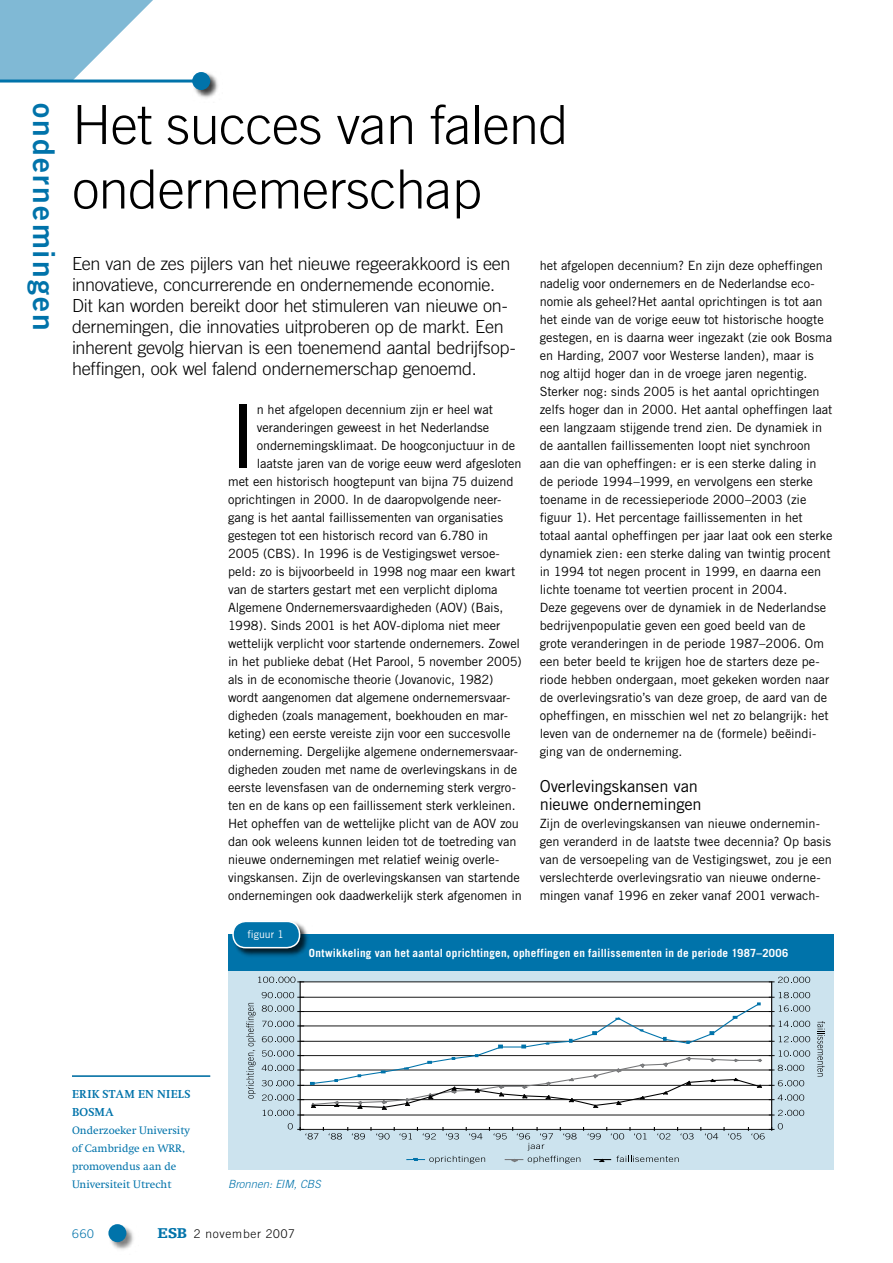
<style>
.page{position:relative;width:893px;height:1263px;background:#fff}
.page>*{position:absolute;margin:0;border:0;box-sizing:border-box;transform-origin:0 0}
.t1{font:87.6px "Trade Gothic";color:#000}
.t2{font:300 54px/64.5px "Trade Gothic";letter-spacing:-.01em;color:#000}
.t3{font:30px "Trade Gothic Bold Two";letter-spacing:.075em;color:#0073aa}
.t4{font:300 18px/21px "Trade Gothic";letter-spacing:-.015em;color:#000}
.t5{font:16.5px/18px "Trade Gothic";letter-spacing:-.015em;color:#000}
.t6{font:12.75px/18px "Trade Gothic";letter-spacing:-.005em;color:#000}
.t7{font:700 12px/18px "Swift";letter-spacing:.03em;color:#0073aa}
.t8{font:300 12px "Trade Gothic";letter-spacing:.06em;color:#000}
.t9{font:300 12px "Trade Gothic";color:#0073aa}
.t10{font:700 11.25px "Trade Gothic";letter-spacing:.02em;color:#fff}
.t11{font:11.25px/18px "Swift";color:#0073aa}
.t12{font:italic 300 11.25px "Trade Gothic";color:#0073aa}
.t13{font:10.5px "Trade Gothic";color:#fff}
.s1{font-family:"Egyptienne F";font-weight:900;font-size:15px;color:#0073aa}
</style>
<div class="page">
<div style="left:108px;top:1224px;width:33px;height:33px;background:#000;opacity:.5"></div>
<div style="left:108px;top:1224px;width:18px;height:18px;background:#0073aa;border-radius:50%"></div>
<svg style="left:0;top:0;width:153px;height:80px"></svg>
<div style="left:192px;top:72px;width:33px;height:33px;background:#000;opacity:.75"></div>
<div style="left:192px;top:72px;width:18px;height:18px;background:#0073aa;border-radius:50%"></div>
<hr style="left:0;top:80px;width:193px;height:3px;background:#0073aa">
<hr style="left:72px;top:1075px;width:138px;height:2px;background:#0073aa">
<div style="left:228px;top:934px;width:605px;height:236px;background:#cce3ee"></div>
<div style="left:300px;top:982px;width:472px;height:147px;background:#fff"></div>
<hr style="left:300px;top:1114px;width:472px;height:1px;background:#000">
<hr style="left:300px;top:1099px;width:472px;height:1px;background:#000">
<hr style="left:300px;top:1085px;width:472px;height:1px;background:#000">
<hr style="left:300px;top:1069px;width:472px;height:1px;background:#000">
<hr style="left:300px;top:1055px;width:472px;height:1px;background:#000">
<hr style="left:300px;top:1041px;width:472px;height:1px;background:#000">
<hr style="left:300px;top:1025px;width:472px;height:1px;background:#000">
<hr style="left:300px;top:1011px;width:472px;height:1px;background:#000">
<hr style="left:300px;top:997px;width:472px;height:1px;background:#000">
<hr style="left:300px;top:981px;width:472px;height:1px;background:#000">
<hr style="left:300px;top:982px;width:1px;height:147px;background:#000">
<hr style="left:300px;top:1129px;width:472px;height:1px;background:#000">
<hr style="left:771px;top:982px;width:1px;height:147px;background:#000">
<svg style="left:310px;top:1002px;width:453px;height:108px"></svg>
<svg style="left:288px;top:1123px;width:77px;height:16px"></svg>
<svg style="left:371px;top:1127px;width:65px;height:12px"></svg>
<svg style="left:443px;top:1127px;width:16px;height:12px"></svg>
<svg style="left:466px;top:1127px;width:16px;height:12px"></svg>
<svg style="left:560px;top:1127px;width:17px;height:12px"></svg>
<svg style="left:583px;top:1127px;width:41px;height:12px"></svg>
<svg style="left:630px;top:1127px;width:16px;height:12px"></svg>
<svg style="left:654px;top:1127px;width:16px;height:12px"></svg>
<svg style="left:677px;top:1127px;width:17px;height:12px"></svg>
<svg style="left:700px;top:1127px;width:18px;height:12px"></svg>
<svg style="left:724px;top:1127px;width:17px;height:12px"></svg>
<svg style="left:489px;top:1127px;width:64px;height:23px"></svg>
<svg style="left:246px;top:1003px;width:10px;height:96px"></svg>
<svg style="left:748px;top:1123px;width:35px;height:16px"></svg>
<svg style="left:817px;top:1021px;width:8px;height:55px"></svg>
<svg style="left:407px;top:1156px;width:78px;height:7px"></svg>
<svg style="left:505px;top:1156px;width:75px;height:7px"></svg>
<svg style="left:594px;top:1156px;width:85px;height:7px"></svg>
<svg style="left:262px;top:992px;width:42px;height:6px"></svg>
<svg style="left:262px;top:1005px;width:39px;height:7px"></svg>
<svg style="left:262px;top:1021px;width:42px;height:6px"></svg>
<svg style="left:769px;top:977px;width:41px;height:6px"></svg>
<svg style="left:769px;top:992px;width:41px;height:6px"></svg>
<svg style="left:771px;top:1005px;width:39px;height:7px"></svg>
<svg style="left:769px;top:1021px;width:41px;height:6px"></svg>
<svg style="left:769px;top:1036px;width:41px;height:6px"></svg>
<svg style="left:769px;top:1050px;width:41px;height:7px"></svg>
<svg style="left:769px;top:1065px;width:35px;height:6px"></svg>
<svg style="left:769px;top:1080px;width:35px;height:6px"></svg>
<svg style="left:769px;top:1094px;width:35px;height:7px"></svg>
<svg style="left:769px;top:1110px;width:35px;height:6px"></svg>
<svg style="left:262px;top:1036px;width:42px;height:6px"></svg>
<svg style="left:262px;top:1050px;width:42px;height:7px"></svg>
<svg style="left:262px;top:1065px;width:42px;height:6px"></svg>
<svg style="left:262px;top:1080px;width:42px;height:6px"></svg>
<svg style="left:262px;top:1094px;width:42px;height:7px"></svg>
<svg style="left:263px;top:1110px;width:41px;height:6px"></svg>
<svg style="left:258px;top:977px;width:46px;height:6px"></svg>
<div style="left:228px;top:934px;width:605px;height:36px;background:#0073aa"></div>
<div style="left:232px;top:920px;width:83px;height:43px;background:#000;opacity:.75"></div>
<div style="left:233px;top:921px;width:67px;height:27px;background:#0073aa;border-radius:13px"></div>
<div style="left:232px;top:921px;width:68px;height:27px;border:2px solid #fff;border-radius:13px"></div>
<h3 class="t3" style="left:62px;top:103px;width:229px;rotate:90deg">ondernemingen</h3>
<h2 class="t2" style="left:72px;top:92px;width:498px">Het succes van falend ondernemerschap</h2>
<p class="t4" style="left:72px;top:253px;width:445px">Een van de zes pijlers van het nieuwe regeerakkoord is een innovatieve, concurrerende en ondernemende economie.<br>Dit kan worden bereikt door het stimuleren van nieuwe on&shy;dernemingen, die innovaties uitproberen op de markt. Een inherent gevolg hiervan is een toenemend aantal bedrijfsop&shy;heffingen, ook wel falend ondernemerschap genoemd.</p>
<p class="t6" style="left:540px;top:256px;width:294px">het afgelopen decennium? En zijn deze opheffingen nadelig voor ondernemers en de Nederlandse eco&shy;nomie als geheel?Het aantal oprichtingen is tot aan het einde van de vorige eeuw tot historische hoogte gestegen, en is daarna weer ingezakt (zie ook Bosma en Harding, 2007 voor Westerse landen), maar is nog altijd hoger dan in de vroege jaren negentig.<br>Sterker nog: sinds 2005 is het aantal oprichtingen zelfs hoger dan in 2000. Het aantal opheffingen laat een langzaam stijgende trend zien. De dynamiek in de aantallen faillissementen loopt niet synchroon aan die van opheffingen: er is een sterke daling in de periode 1994–1999, en vervolgens een sterke toename in de recessieperiode 2000–2003 (zie figuur 1). Het percentage faillissementen in het totaal aantal opheffingen per jaar laat ook een sterke dynamiek zien: een sterke daling van twintig procent in 1994 tot negen procent in 1999, en daarna een lichte toename tot veertien procent in 2004.<br>Deze gegevens over de dynamiek in de Nederlandse bedrijvenpopulatie geven een goed beeld van de grote veranderingen in de periode 1987–2006. Om een beter beeld te krijgen hoe de starters deze pe&shy;riode hebben ondergaan, moet gekeken worden naar de overlevingsratio’s van deze groep, de aard van de opheffingen, en misschien wel net zo belangrijk: het leven van de ondernemer na de (formele) beëindi&shy;ging van de onderneming.</p>
<p class="t5" style="left:540px;top:777px;width:163px">Overlevingskansen van nieuwe ondernemingen</p>
<p class="t6" style="left:540px;top:814px;width:294px">Zijn de overlevingskansen van nieuwe ondernemin&shy;gen veranderd in de laatste twee decennia? Op basis van de versoepeling van de Vestigingswet, zou je een verslechterde overlevingsratio van nieuwe onderne&shy;mingen vanaf 1996 en zeker vanaf 2001 verwach-</p>
<h1 class="t1" style="left:228px;top:384px;width:31px">I</h1>
<p class="t6" style="left:257px;top:400px;width:238px">n het afgelopen decennium zijn er heel wat</p>
<p class="t6" style="left:257px;top:418px;width:234px">veranderingen geweest in het Nederlandse</p>
<p class="t6" style="left:257px;top:436px;width:260px">ondernemingsklimaat. De hoogconjuctuur in de</p>
<p class="t6" style="left:257px;top:454px;width:266px">laatste jaren van de vorige eeuw werd afgesloten</p>
<p class="t6" style="left:228px;top:472px;width:287px">met een historisch hoogtepunt van bijna 75 duizend</p>
<p class="t6" style="left:228px;top:490px;width:275px">oprichtingen in 2000. In de daaropvolgende neer-</p>
<p class="t6" style="left:228px;top:508px;width:276px">gang is het aantal faillissementen van organisaties</p>
<p class="t6" style="left:228px;top:526px;width:262px">gestegen tot een historisch record van 6.780 in</p>
<p class="t6" style="left:228px;top:544px;width:273px">2005 (CBS). In 1996 is de Vestigingswet versoe-</p>
<p class="t6" style="left:228px;top:562px;width:289px">peld: zo is bijvoorbeeld in 1998 nog maar een kwart</p>
<p class="t6" style="left:228px;top:580px;width:271px">van de starters gestart met een verplicht diploma</p>
<p class="t6" style="left:228px;top:598px;width:277px">Algemene Ondernemersvaardigheden (AOV) (Bais,</p>
<p class="t6" style="left:228px;top:616px;width:274px">1998). Sinds 2001 is het AOV-diploma niet meer</p>
<p class="t6" style="left:228px;top:634px;width:293px">wettelijk verplicht voor startende ondernemers. Zowel</p>
<p class="t6" style="left:228px;top:652px;width:295px">in het publieke debat (Het Parool, 5 november 2005)</p>
<p class="t6" style="left:228px;top:670px;width:267px">als in de economische theorie (Jovanovic, 1982)</p>
<p class="t6" style="left:228px;top:688px;width:284px">wordt aangenomen dat algemene ondernemersvaar-</p>
<p class="t6" style="left:228px;top:706px;width:281px">digheden (zoals management, boekhouden en mar-</p>
<p class="t6" style="left:228px;top:724px;width:284px">keting) een eerste vereiste zijn voor een succesvolle</p>
<p class="t6" style="left:228px;top:742px;width:291px">onderneming. Dergelijke algemene ondernemersvaar-</p>
<p class="t6" style="left:228px;top:760px;width:291px">digheden zouden met name de overlevingskans in de</p>
<p class="t6" style="left:228px;top:778px;width:289px">eerste levensfasen van de onderneming sterk vergro-</p>
<p class="t6" style="left:228px;top:796px;width:289px">ten en de kans op een faillissement sterk verkleinen.</p>
<p class="t6" style="left:228px;top:814px;width:292px">Het opheffen van de wettelijke plicht van de AOV zou</p>
<p class="t6" style="left:228px;top:832px;width:290px">dan ook weleens kunnen leiden tot de toetreding van</p>
<p class="t6" style="left:228px;top:850px;width:273px">nieuwe ondernemingen met relatief weinig overle-</p>
<p class="t6" style="left:228px;top:868px;width:293px">vingskansen. Zijn de overlevingskansen van startende</p>
<p class="t6" style="left:228px;top:886px;width:295px">ondernemingen ook daadwerkelijk sterk afgenomen in</p>
<p class="t13" style="left:247px;top:928px;width:38px">figuur 1</p>
<p class="t10" style="left:309px;top:946px;width:481px">Ontwikkeling van het aantal oprichtingen, opheffingen en faillissementen in de periode 1987–2006</p>
<p class="t7" style="left:72px;top:1085px;width:120px">ERIK STAM en NIELS<br>BOSMA</p>
<p class="t11" style="left:72px;top:1122px;width:120px">Onderzoeker University of Cambridge en WRR, promovendus aan de<br>Universiteit Utrecht</p>
<p class="t12" style="left:228px;top:1177px;width:94px">Bronnen: EIM, CBS</p>
<p class="t9" style="left:72px;top:1226px;width:23px">660</p>
<p class="t8" style="left:157px;top:1226px;width:139px"><span class="s1">ESB</span> 2 november 2007</p>
</div>
